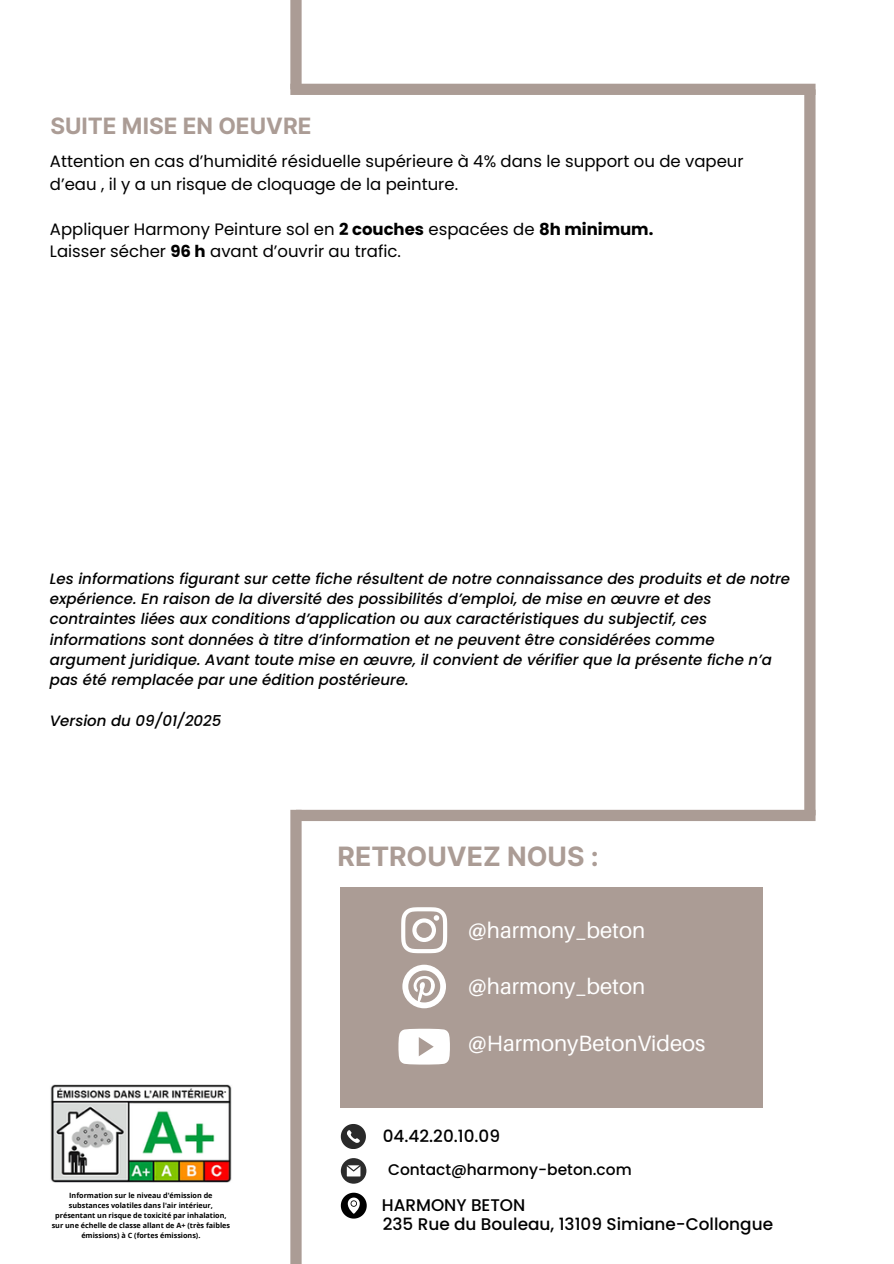
<style>
.page{position:relative;width:894px;height:1264px;background:#fff}
.page>*{position:absolute;margin:0;border:0;box-sizing:border-box;transform-origin:0 0}
.t1{font:700 26.7px "Inter";color:#ab9c95}
.t2{font:700 22.5px "Inter";color:#ab9c95}
.t3{font:22.05px "Aileron";color:#fff}
.t4{font:500 16.8px "Poppins";color:#000}
.t5{font:16.5px/22.5px "Poppins";color:#000}
.t6{font:500 15.45px "Poppins";color:#000}
.t7{font:italic 500 15px/20.2px "Poppins";color:#000}
.t8{font:700 7.2px/10.1px "Open Sans";color:#000;text-align:center}
.s1{font-weight:700}
</style>
<div class="page">
<div style="left:804px;top:89px;width:11px;height:726px;background:#ab9c95"></div>
<div style="left:296px;top:809px;width:519px;height:12px;background:#ab9c95"></div>
<div style="left:290px;top:809px;width:11px;height:454px;background:#ab9c95"></div>
<div style="left:341px;top:887px;width:421px;height:220px;background:#ab9c95"></div>
<svg style="left:401px;top:907px;width:46px;height:46px"></svg>
<svg style="left:402px;top:964px;width:44px;height:44px"></svg>
<svg style="left:398px;top:1028px;width:52px;height:36px;background:#f2f0ef"></svg>
<svg style="left:341px;top:1124px;width:24px;height:24px"></svg>
<svg style="left:341px;top:1158px;width:25px;height:25px"></svg>
<svg style="left:341px;top:1192px;width:25px;height:26px"></svg>
<img style="left:50px;top:1084px;width:182px;height:99px">
<div style="left:290px;top:84px;width:525px;height:11px;background:#ab9c95"></div>
<div style="left:290px;top:0;width:11px;height:89px;background:#ab9c95"></div>
<p class="t2" style="left:50px;top:112px;width:263px">SUITE MISE EN OEUVRE</p>
<p class="t5" style="left:50px;top:150px;width:695px">Attention en cas d’humidité résiduelle supérieure à 4% dans le support ou de vapeur d’eau , il y a un risque de cloquage de la peinture.</p>
<p class="t5" style="left:50px;top:218px;width:604px">Appliquer Harmony Peinture sol en <span class="s1">2 couches</span> espacées de <span class="s1">8h minimum.<br></span>Laisser sécher <span class="s1">96 h</span> avant d’ouvrir au trafic.</p>
<p class="t7" style="left:50px;top:568px;width:741px">Les informations figurant sur cette fiche résultent de notre connaissance des produits et de notre expérience. En raison de la diversité des possibilités d’emploi, de mise en œuvre et des contraintes liées aux conditions d’application ou aux caractéristiques du subjectif, ces informations sont données à titre d’information et ne peuvent être considérées comme argument juridique. Avant toute mise en œuvre, il convient de vérifier que la présente fiche n’a pas été remplacée par une édition postérieure.</p>
<h3 class="t7" style="left:50px;top:710px;width:173px">Version du 09/01/2025</h3>
<p class="t1" style="left:337px;top:840px;width:262px">RETROUVEZ NOUS :</p>
<p class="t8" style="left:52px;top:1189px;width:180px">Information sur le niveau d'émission de substances volatiles dans l'air intérieur, présentant un risque de toxicité par inhalation, sur une échelle de classe allant de A+ (très faibles émissions) à C (fortes émissions).</p>
<h2 class="t3" style="left:468px;top:916px;width:178px">@harmony_beton</h2>
<h6 class="t3" style="left:468px;top:973px;width:178px">@harmony_beton</h6>
<h6 class="t3" style="left:468px;top:1029px;width:239px">@HarmonyBetonVideos</h6>
<p class="t4" style="left:383px;top:1124px;width:119px">04.42.20.10.09</p>
<p class="t6" style="left:388px;top:1159px;width:245px">Contact@harmony-beton.com</p>
<p class="t4" style="left:382px;top:1212px;width:391px">235 Rue du Bouleau, 13109 Simiane-Collongue</p>
<h1 class="t4" style="left:382px;top:1192px;width:145px">HARMONY BETON</h1>
</div>
